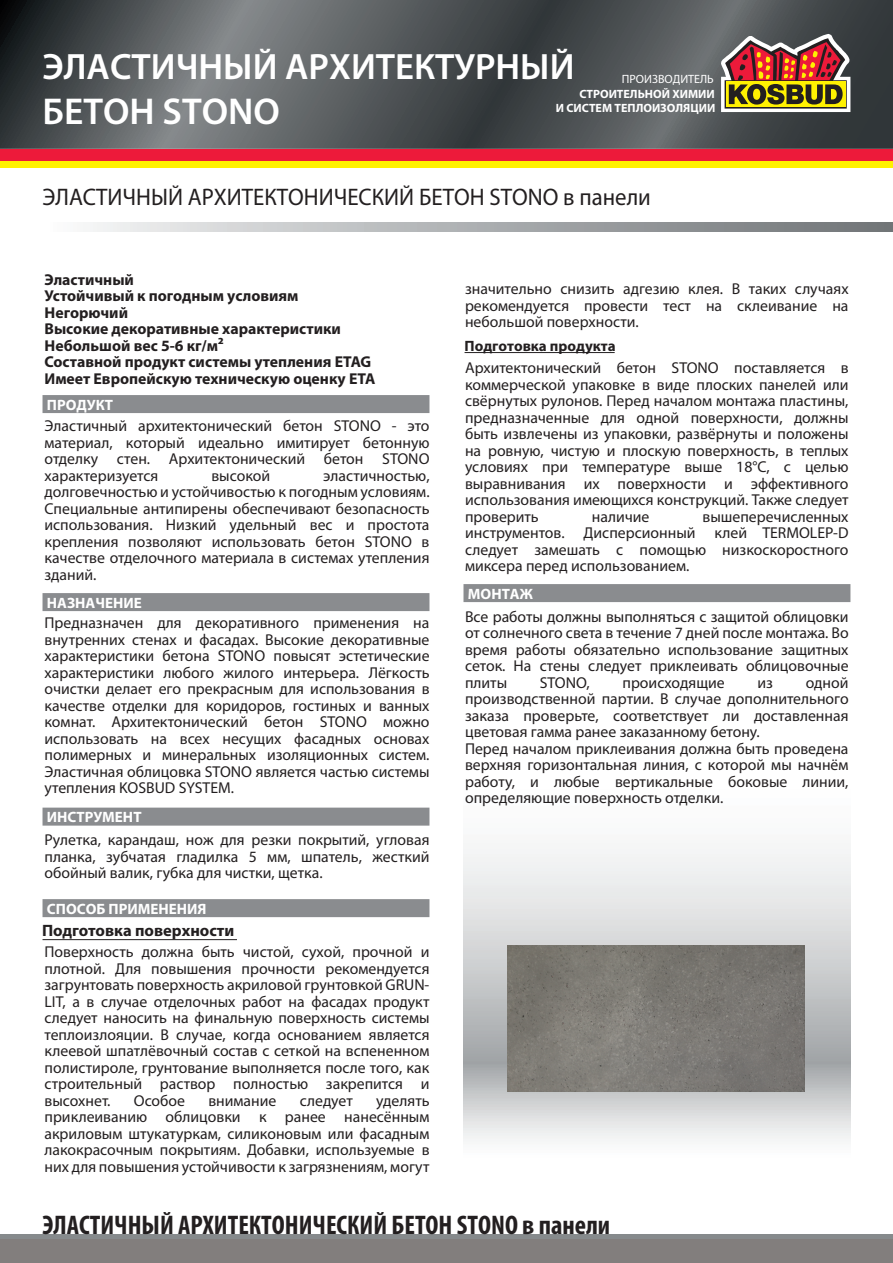
<style>
.page{position:relative;width:893px;height:1263px;background:#fff}
.page>*{position:absolute;margin:0;border:0;box-sizing:border-box;transform-origin:0 0}
.t1{font:600 37.5px "Myriad Pro";color:#fff}
.t2{font:600 36.75px "Myriad Pro";color:#fff}
.t3{font:700 condensed 27px "Myriad Pro";color:#231f20}
.t4{font:300 24px "Myriad Pro";color:#231f20;scale:.95 1}
.t5{font:700 16.5px "Myriad Pro";color:#231f20}
.t6{font:15.75px/16.5px "Myriad Pro";color:#231f20;text-align:justify}
.t7{font:700 15.75px/16.5px "Myriad Pro";color:#231f20}
.t8{font:700 15px "Myriad Pro";color:#fff}
.t9{font:700 15px "Myriad Pro";color:#231f20}
.t10{font:700 12px/14.4px "Myriad Pro";color:#fff;text-align:right}
.t11{font:12px "Myriad Pro";color:#fff}
</style>
<div class="page">
<div style="left:0;top:1237px;width:893px;height:26px;background:#827e7d"></div>
<hr style="left:0;top:1234px;width:893px;height:4px;background:#868a8c">
<svg style="left:463px;top:849px;width:387px;height:292px"></svg>
<svg style="left:90px;top:223px;width:803px;height:8px;background:#acafb1"></svg>
<svg style="left:0;top:0;width:893px;height:149px;background:#515658"></svg>
<svg style="left:717px;top:31px;width:136px;height:83px;background:#966c4a"></svg>
<div style="left:0;top:149px;width:893px;height:13px;background:#ed1a3a"></div>
<div style="left:0;top:162px;width:893px;height:6px;background:#fff101"></div>
<div style="left:43px;top:395px;width:386px;height:18px;background:#8a8c8f"></div>
<div style="left:43px;top:593px;width:386px;height:18px;background:#8a8c8f"></div>
<div style="left:43px;top:808px;width:386px;height:18px;background:#8a8c8f"></div>
<div style="left:43px;top:899px;width:386px;height:18px;background:#8a8c8f"></div>
<hr style="left:43px;top:939px;width:194px;height:1px;background:#231f20">
<div style="left:463px;top:584px;width:387px;height:18px;background:#8a8c8f"></div>
<hr style="left:465px;top:352px;width:150px;height:1px;background:#231f20">
<img style="left:507px;top:946px;width:297px;height:145px">
<h2 class="t2" style="left:43px;top:44px;width:534px">ЭЛАСТИЧНЫЙ АРХИТЕКТУРНЫЙ</h2>
<h1 class="t1" style="left:43px;top:88px;width:239px">БЕТОН STONO</h1>
<p class="t11" style="left:622px;top:72px;width:93px">ПРОИЗВОДИТЕЛЬ</p>
<p class="t10" style="left:556px;top:86px;width:161px">СТРОИТЕЛЬНОЙ ХИМИИ<br>И СИСТЕМ ТЕПЛОИЗОЛЯЦИИ</p>
<h3 class="t4" style="left:43px;top:182px;width:642px">ЭЛАСТИЧНЫЙ АРХИТЕКТОНИЧЕСКИЙ БЕТОН STONO в панели</h3>
<p class="t7" style="left:44px;top:270px;width:332px">Эластичный<br>Устойчивый к погодным условиям<br>Негорючий<br>Высокие декоративные характеристики<br>Небольшой вес 5-6 кг/м²<br>Составной продукт системы утепления ETAG<br>Имеет Европейскую техническую оценку ETA</p>
<p class="t6" style="left:44px;top:417px;width:387px">Эластичный архитектонический бетон STONO - это материал, который идеально имитирует бетонную отделку стен. Архитектонический бетон STONO характеризуется</p>
<p class="t8" style="left:47px;top:395px;width:68px">ПРОДУКТ</p>
<p class="t6" style="left:211px;top:467px;width:60px">высокой</p>
<p class="t6" style="left:44px;top:467px;width:387px;text-indent:279px">эластичностью, долговечностью и устойчивостью к погодным условиям.<br>Специальные антипирены обеспечивают безопасность использования. Низкий удельный вес и простота крепления позволяют использовать бетон STONO в качестве отделочного материала в системах утепления зданий.</p>
<p class="t6" style="left:44px;top:614px;width:387px">Предназначен для декоративного применения на внутренних стенах и фасадах. Высокие декоративные характеристики бетона STONO повысят эстетические характеристики любого жилого интерьера. Лёгкость очистки делает его прекрасным для использования в качестве отделки для коридоров, гостиных и ванных комнат. Архитектонический бетон STONO можно использовать на всех несущих фасадных основах полимерных и минеральных изоляционных систем.<br>Эластичная облицовка STONO является частью системы утепления KOSBUD SYSTEM.</p>
<p class="t6" style="left:44px;top:831px;width:387px">Рулетка, карандаш, нож для резки покрытий, угловая планка, зубчатая гладилка 5 мм, шпатель, жесткий обойный валик, губка для чистки, щетка.</p>
<p class="t8" style="left:47px;top:593px;width:96px">НАЗНАЧЕНИЕ</p>
<p class="t8" style="left:47px;top:807px;width:96px">ИНСТРУМЕНТ</p>
<p class="t8" style="left:47px;top:899px;width:161px">СПОСОБ ПРИМЕНЕНИЯ</p>
<p class="t5" style="left:42px;top:920px;width:194px">Подготовка поверхности</p>
<p class="t6" style="left:44px;top:943px;width:387px">Поверхность должна быть чистой, сухой, прочной и плотной. Для повышения прочности рекомендуется загрунтовать поверхность акриловой грунтовкой GRUN-LIT, а в случае отделочных работ на фасадах продукт следует наносить на финальную поверхность системы теплоизлояции. В случае, когда основанием является клеевой шпатлёвочный состав с сеткой на вспененном полистироле, грунтование выполняется после того, как строительный раствор полностью закрепится и высохнет.</p>
<p class="t6" style="left:134px;top:1092px;width:53px">Особое</p>
<p class="t6" style="left:208px;top:1092px;width:70px">внимание</p>
<p class="t6" style="left:300px;top:1092px;width:55px">следует</p>
<p class="t6" style="left:44px;top:1092px;width:387px;text-indent:332px">уделять приклеиванию облицовки к ранее нанесённым акриловым штукатуркам, силиконовым или фасадным лакокрасочным покрытиям. Добавки, используемые в них для повышения устойчивости к загрязнениям, могут</p>
<p class="t6" style="left:465px;top:280px;width:385px">значительно снизить адгезию клея. В таких случаях рекомендуется провести тест на склеивание на небольшой поверхности.</p>
<p class="t6" style="left:465px;top:360px;width:385px">Архитектонический бетон STONO поставляется в коммерческой упаковке в виде плоских панелей или свёрнутых рулонов. Перед началом монтажа пластины, предназначенные для одной поверхности, должны быть извлечены из упаковки, развёрнуты и положены на ровную, чистую и плоскую поверхность, в теплых условиях при температуре выше 18°C, с целью выравнивания их поверхности и эффективного использования имеющихся конструкций. Также следует проверить</p>
<p class="t9" style="left:465px;top:336px;width:153px">Подготовка продукта</p>
<p class="t6" style="left:465px;top:508px;width:385px;text-indent:237px">вышеперечисленных инструментов. Дисперсионный клей TERMOLEP-D следует замешать с помощью низкоскоростного миксера перед использованием.</p>
<p class="t6" style="left:465px;top:608px;width:385px">Все работы должны выполняться с защитой облицовки от солнечного света в течение 7 дней после монтажа. Во время работы обязательно использование защитных сеток. На стены следует приклеивать облицовочные плиты</p>
<p class="t6" style="left:592px;top:508px;width:59px">наличие</p>
<p class="t8" style="left:468px;top:584px;width:66px">МОНТАЖ</p>
<p class="t6" style="left:540px;top:674px;width:51px">STONO,</p>
<p class="t6" style="left:622px;top:674px;width:104px">происходящие</p>
<p class="t6" style="left:757px;top:674px;width:17px">из</p>
<p class="t6" style="left:465px;top:674px;width:385px;text-align:left;text-indent:341px">одной производственной партии. В случае дополнительного заказа проверьте, соответствует ли доставленная цветовая гамма ранее заказанному бетону.<br>Перед началом приклеивания должна быть проведена верхняя горизонтальная линия, с которой мы начнём работу, и любые вертикальные боковые линии, определяющие поверхность отделки.</p>
<h3 class="t3" style="left:43px;top:1208px;width:569px">ЭЛАСТИЧНЫЙ АРХИТЕКТОНИЧЕСКИЙ БЕТОН STONO в панели</h3>
</div>
